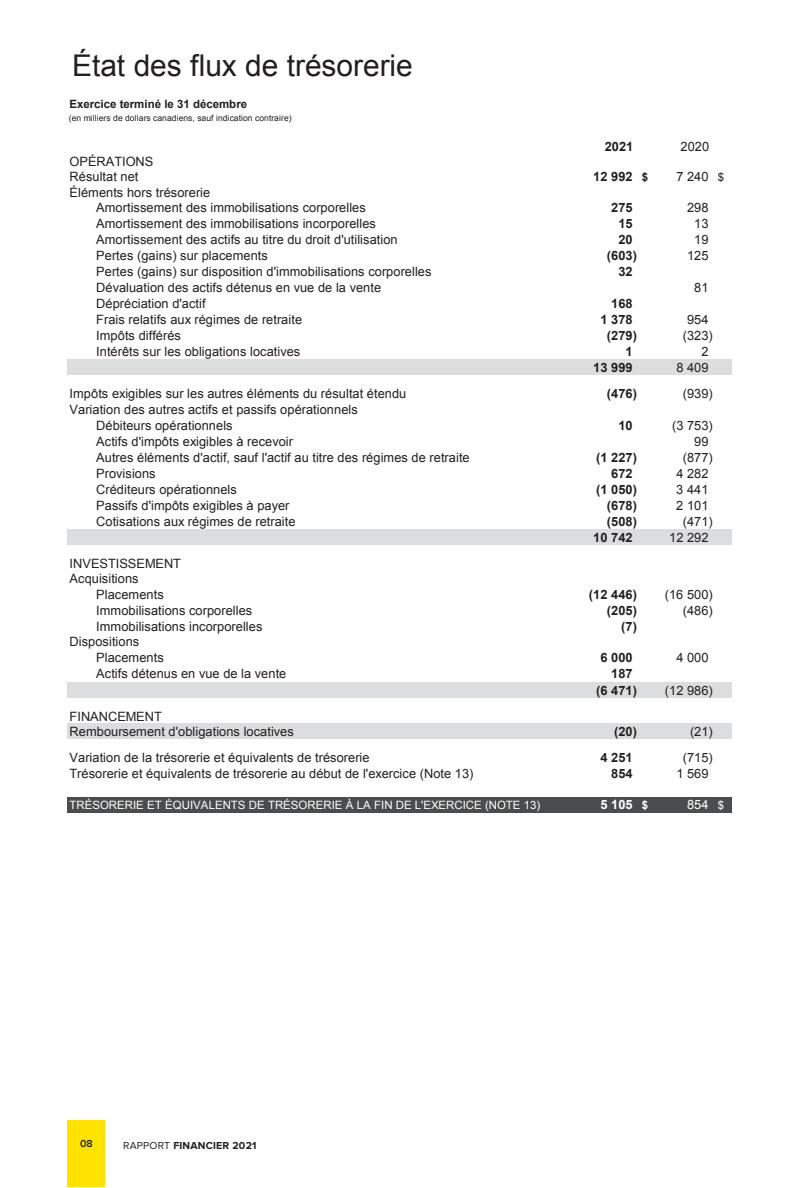
<style>
.page{position:relative;width:810px;height:1188px;background:#fff}
.page>*{position:absolute;margin:0;border:0;box-sizing:border-box;transform-origin:0 0}
.t1{font:30px "Arial";color:#231f20}
.t2{font:12.9px/15.9px "Arial";letter-spacing:.005em;color:#231f20}
.t3{font:700 12.9px/16.2px "Arial";letter-spacing:.005em;color:#231f20}
.t4{font:700 12.9px "Arial";color:#fff}
.t5{font:12.9px "Arial";color:#fff}
.t6{font:11.4px "Arial";color:#fff}
.t7{font:700 11.4px "Arial";color:#231f20}
.t8{font:700 10.5px "Proxima Nova";letter-spacing:.02em;color:#231f20}
.t9{font:600 10.5px "Proxima Nova";color:#231f20}
.t10{font:8.55px "Arial";letter-spacing:.005em;color:#231f20}
.s1{font-size:11.4px}
.s2{font-weight:400}
</style>
<div class="page">
<div style="left:68px;top:1120px;width:37px;height:67px;background:#ffe201"></div>
<div style="left:67px;top:359px;width:665px;height:16px;background:#dcdddf"></div>
<div style="left:67px;top:529px;width:665px;height:16px;background:#dcdddf"></div>
<div style="left:67px;top:682px;width:665px;height:16px;background:#dcdddf"></div>
<div style="left:67px;top:723px;width:665px;height:16px;background:#dcdddf"></div>
<div style="left:67px;top:797px;width:665px;height:16px;background:#4b4c4d"></div>
<h1 class="t1" style="left:72px;top:46px;width:342px">État des flux de trésorerie</h1>
<p class="t7" style="left:69px;top:96px;width:179px">Exercice terminé le 31 décembre</p>
<p class="t10" style="left:69px;top:112px;width:224px">(en milliers de dollars canadiens, sauf indication contraire)</p>
<p class="t2" style="left:70px;top:154px;width:85px;line-height:14.9px">OPÉRATIONS<br>Résultat net</p>
<p class="t2" style="left:96px;top:184px;width:271px;text-indent:-27px">Éléments hors trésorerie<br>Amortissement des immobilisations corporelles</p>
<p class="t3" style="left:605px;top:139px;width:30px">2021</p>
<p class="t2" style="left:681px;top:139px;width:30px">2020</p>
<p class="t3" style="left:593px;top:168px;width:57px">12 992 <span class="s1">$</span></p>
<p class="t2" style="left:676px;top:168px;width:49px">7 240 <span class="s1">$</span></p>
<p class="t3" style="left:611px;top:200px;width:23px">275</p>
<p class="t2" style="left:687px;top:200px;width:23px">298</p>
<p class="t2" style="left:96px;top:216px;width:281px">Amortissement des immobilisations incorporelles</p>
<p class="t3" style="left:618px;top:216px;width:16px">15</p>
<p class="t2" style="left:694px;top:216px;width:16px">13</p>
<p class="t2" style="left:96px;top:232px;width:303px">Amortissement des actifs au titre du droit d'utilisation</p>
<p class="t3" style="left:618px;top:232px;width:16px">20</p>
<p class="t2" style="left:694px;top:232px;width:16px">19</p>
<p class="t2" style="left:96px;top:248px;width:173px">Pertes (gains) sur placements</p>
<p class="t3" style="left:607px;top:248px;width:32px">(603)</p>
<p class="t2" style="left:687px;top:248px;width:23px">125</p>
<p class="t2" style="left:96px;top:264px;width:337px">Pertes (gains) sur disposition d'immobilisations corporelles</p>
<p class="t3" style="left:618px;top:264px;width:16px">32</p>
<p class="t2" style="left:96px;top:280px;width:286px">Dévaluation des actifs détenus en vue de la vente</p>
<p class="t2" style="left:694px;top:280px;width:16px">81</p>
<p class="t2" style="left:96px;top:296px;width:111px">Dépréciation d'actif</p>
<p class="t3" style="left:611px;top:296px;width:23px">168</p>
<p class="t2" style="left:96px;top:311px;width:207px">Frais relatifs aux régimes de retraite</p>
<p class="t3" style="left:600px;top:312px;width:34px">1 378</p>
<p class="t2" style="left:687px;top:311px;width:23px">954</p>
<p class="t2" style="left:96px;top:327px;width:86px">Impôts différés</p>
<p class="t3" style="left:607px;top:327px;width:32px">(279)</p>
<p class="t2" style="left:683px;top:327px;width:32px">(323)</p>
<p class="t2" style="left:96px;top:343px;width:206px">Intérêts sur les obligations locatives</p>
<p class="t3" style="left:626px;top:343px;width:9px">1</p>
<p class="t2" style="left:701px;top:343px;width:9px">2</p>
<p class="t3" style="left:593px;top:360px;width:41px">13 999</p>
<p class="t2" style="left:676px;top:360px;width:34px">8 409</p>
<p class="t2" style="left:70px;top:386px;width:338px">Impôts exigibles sur les autres éléments du résultat étendu</p>
<p class="t3" style="left:607px;top:386px;width:32px">(476)</p>
<p class="t2" style="left:683px;top:386px;width:32px">(939)</p>
<p class="t2" style="left:96px;top:402px;width:263px;text-indent:-27px">Variation des autres actifs et passifs opérationnels<br>Débiteurs opérationnels</p>
<p class="t3" style="left:618px;top:418px;width:16px">10</p>
<p class="t2" style="left:672px;top:418px;width:42px">(3 753)</p>
<p class="t2" style="left:96px;top:434px;width:198px">Actifs d'impôts exigibles à recevoir</p>
<p class="t2" style="left:694px;top:434px;width:16px">99</p>
<p class="t2" style="left:96px;top:450px;width:375px">Autres éléments d'actif, sauf l'actif au titre des régimes de retraite</p>
<p class="t3" style="left:596px;top:450px;width:42px">(1 227)</p>
<p class="t2" style="left:683px;top:450px;width:32px">(877)</p>
<p class="t2" style="left:96px;top:466px;width:61px">Provisions</p>
<p class="t3" style="left:611px;top:466px;width:23px">672</p>
<p class="t2" style="left:676px;top:466px;width:34px">4 282</p>
<p class="t2" style="left:96px;top:481px;width:142px">Créditeurs opérationnels</p>
<p class="t3" style="left:596px;top:482px;width:42px">(1 050)</p>
<p class="t2" style="left:676px;top:481px;width:34px">3 441</p>
<p class="t2" style="left:96px;top:497px;width:195px">Passifs d'impôts exigibles à payer</p>
<p class="t3" style="left:607px;top:497px;width:32px">(678)</p>
<p class="t2" style="left:676px;top:497px;width:34px">2 101</p>
<p class="t2" style="left:96px;top:514px;width:201px">Cotisations aux régimes de retraite</p>
<p class="t3" style="left:607px;top:514px;width:32px">(508)</p>
<p class="t2" style="left:683px;top:513px;width:32px">(471)</p>
<p class="t3" style="left:593px;top:530px;width:41px">10 742</p>
<p class="t2" style="left:669px;top:529px;width:41px">12 292</p>
<p class="t2" style="left:70px;top:556px;width:113px;line-height:14.9px">INVESTISSEMENT<br>Acquisitions</p>
<p class="t2" style="left:96px;top:586px;width:69px">Placements</p>
<p class="t3" style="left:589px;top:587px;width:50px">(12 446)</p>
<p class="t2" style="left:665px;top:586px;width:50px">(16 500)</p>
<p class="t2" style="left:96px;top:602px;width:158px">Immobilisations corporelles</p>
<p class="t3" style="left:607px;top:602px;width:32px">(205)</p>
<p class="t2" style="left:683px;top:602px;width:32px">(486)</p>
<p class="t2" style="left:96px;top:618px;width:168px">Immobilisations incorporelles</p>
<p class="t3" style="left:621px;top:618px;width:17px">(7)</p>
<p class="t2" style="left:96px;top:634px;width:69px;text-indent:-27px">Dispositions<br>Placements</p>
<p class="t3" style="left:600px;top:650px;width:34px">6 000</p>
<p class="t2" style="left:676px;top:650px;width:34px">4 000</p>
<p class="t2" style="left:96px;top:666px;width:192px">Actifs détenus en vue de la vente</p>
<p class="t3" style="left:596px;top:666px;width:42px;text-indent:15px">187 (6 471)</p>
<p class="t2" style="left:665px;top:682px;width:50px">(12 986)</p>
<p class="t2" style="left:70px;top:709px;width:226px;line-height:15.1px">FINANCEMENT<br>Remboursement d'obligations locatives</p>
<p class="t3" style="left:614px;top:724px;width:24px">(20)</p>
<p class="t2" style="left:690px;top:724px;width:24px">(21)</p>
<p class="t2" style="left:70px;top:750px;width:302px">Variation de la trésorerie et équivalents de trésorerie</p>
<p class="t3" style="left:600px;top:750px;width:34px">4 251</p>
<p class="t2" style="left:683px;top:750px;width:32px">(715)</p>
<p class="t2" style="left:70px;top:766px;width:405px">Trésorerie et équivalents de trésorerie au début de l'exercice (Note 13)</p>
<p class="t3" style="left:611px;top:766px;width:23px">854</p>
<p class="t2" style="left:676px;top:766px;width:34px">1 569</p>
<p class="t6" style="left:69px;top:797px;width:472px">TRÉSORERIE ET ÉQUIVALENTS DE TRÉSORERIE À LA FIN DE L'EXERCICE (NOTE 13)</p>
<p class="t4" style="left:600px;top:796px;width:49px">5 105 <span class="s1">$</span></p>
<p class="t5" style="left:687px;top:796px;width:39px">854 <span class="s1">$</span></p>
<p class="t9" style="left:80px;top:1138px;width:14px">08</p>
<p class="t8" style="left:123px;top:1139px;width:135px"><span class="s2">RAPPORT</span> FINANCIER 2021</p>
</div>
